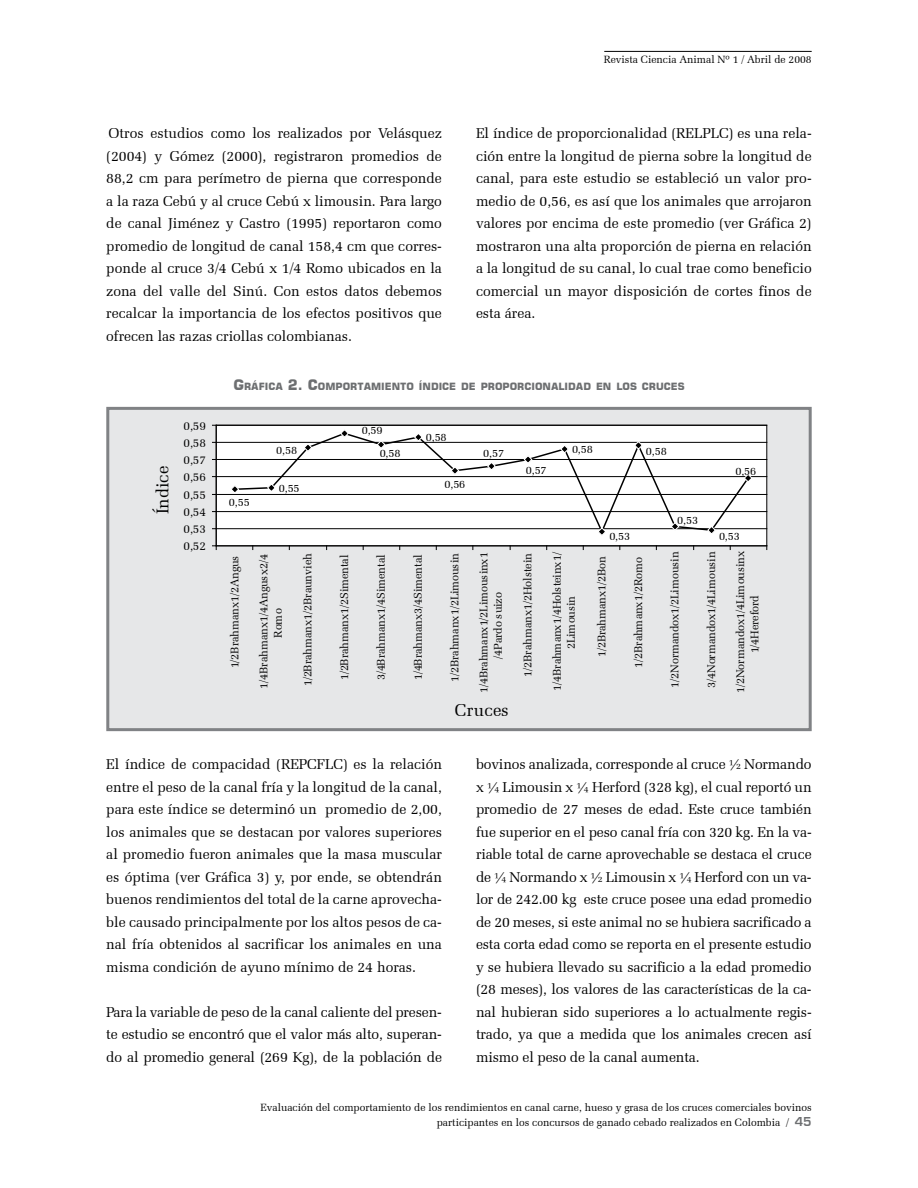
<style>
.page{position:relative;width:918px;height:1188px;background:#fff}
.page>*{position:absolute;margin:0;border:0;box-sizing:border-box;transform-origin:0 0}
.t1{font:17.1px "Zapf Elliptical 711 BT";color:#000}
.t2{font:14.25px/22.5px "Zapf Elliptical 711 BT";color:#000;text-align:justify}
.t3{font:11.85px "Zapf Elliptical 711 BT";letter-spacing:.005em;color:#000}
.t4{font:11.25px/14.2px "Zapf Elliptical 711 BT";letter-spacing:-.02em;color:#000;text-align:center}
.t5{font:11.1px "Zapf Elliptical 711 BT";letter-spacing:-.02em;color:#000}
.t6{font:10.5px/14.4px "Zapf Elliptical 711 BT";color:#000;text-align:right}
.t7{font:700 10.05px "Square 721 BT";color:#6d6f71}
.s1{font-size:14.25px}
.s2{font-family:"Square 721 Dm Normal";font-size:12px;color:#6d6f71}
</style>
<div class="page">
<hr style="left:604px;top:51px;width:208px;height:1px;background:#000">
<div style="left:106px;top:407px;width:706px;height:324px;background:#e6e7e8;border:3px solid #808285"></div>
<div style="left:216px;top:425px;width:551px;height:121px;background:#fff"></div>
<hr style="left:216px;top:528px;width:551px;height:1px;background:#000">
<hr style="left:216px;top:511px;width:551px;height:1px;background:#000">
<hr style="left:216px;top:494px;width:551px;height:1px;background:#000">
<hr style="left:216px;top:476px;width:551px;height:1px;background:#000">
<hr style="left:216px;top:459px;width:551px;height:1px;background:#000">
<hr style="left:216px;top:442px;width:551px;height:1px;background:#000">
<hr style="left:216px;top:425px;width:551px;height:1px;background:#000">
<hr style="left:216px;top:425px;width:1px;height:121px;background:#000">
<hr style="left:216px;top:545px;width:551px;height:1px;background:#000">
<svg style="left:212px;top:545px;width:5px;height:5px"></svg>
<svg style="left:230px;top:430px;width:523px;height:105px"></svg>
<p class="t6" style="left:604px;top:52px;width:209px">Revista Ciencia Animal Nº 1 / Abril de 2008</p>
<p class="t2" style="left:106px;top:122px;width:337px">Otros estudios como los realizados por Velásquez (2004) y Gómez (2000), registraron promedios de 88,2 cm para perímetro de pierna que corresponde a la raza Cebú y al cruce Cebú x limousin. Para largo de canal Jiménez y Castro (1995) reportaron como promedio de longitud de canal 158,4 cm que corres&shy;ponde al cruce 3/4 Cebú x 1/4 Romo ubicados en la zona del valle del Sinú. Con estos datos debemos recalcar la importancia de los efectos positivos que ofrecen las razas criollas colombianas.</p>
<p class="t2" style="left:476px;top:122px;width:337px">El índice de proporcionalidad (RELPLC) es una rela&shy;ción entre la longitud de pierna sobre la longitud de canal, para este estudio se estableció un valor pro&shy;medio de 0,56, es así que los animales que arrojaron valores por encima de este promedio (ver Gráfica 2) mostraron una alta proporción de pierna en relación a la longitud de su canal, lo cual trae como beneficio comercial un mayor disposición de cortes finos de esta área.</p>
<p class="t7" style="left:233px;top:380px;width:453px"><span class="s1">G</span>RÁFICA <span class="s1">2. C</span>OMPORTAMIENTO ÍNDICE DE PROPORCIONALIDAD EN LOS CRUCES</p>
<p class="t1" style="left:152px;top:514px;width:50px;rotate:-90deg">Índice</p>
<p class="t3" style="left:183px;top:419px;width:24px">0,59</p>
<p class="t3" style="left:183px;top:436px;width:24px">0,58</p>
<p class="t3" style="left:183px;top:453px;width:24px">0,57</p>
<p class="t3" style="left:183px;top:470px;width:24px">0,56</p>
<p class="t3" style="left:183px;top:488px;width:24px">0,55</p>
<p class="t3" style="left:183px;top:505px;width:24px">0,54</p>
<p class="t3" style="left:183px;top:522px;width:24px">0,53</p>
<p class="t3" style="left:183px;top:539px;width:24px">0,52</p>
<p class="t5" style="left:229px;top:496px;width:22px">0,55</p>
<p class="t5" style="left:276px;top:443px;width:22px">0,58</p>
<p class="t5" style="left:279px;top:481px;width:22px">0,55</p>
<p class="t5" style="left:362px;top:424px;width:22px">0,59</p>
<p class="t5" style="left:380px;top:446px;width:22px">0,58</p>
<p class="t5" style="left:426px;top:431px;width:22px">0,58</p>
<p class="t5" style="left:445px;top:477px;width:22px">0,56</p>
<p class="t5" style="left:483px;top:446px;width:22px">0,57</p>
<p class="t5" style="left:526px;top:463px;width:22px">0,57</p>
<p class="t5" style="left:572px;top:442px;width:22px">0,58</p>
<p class="t5" style="left:646px;top:445px;width:22px">0,58</p>
<p class="t5" style="left:609px;top:530px;width:22px">0,53</p>
<p class="t5" style="left:677px;top:514px;width:22px">0,53</p>
<p class="t5" style="left:735px;top:465px;width:22px">0,56</p>
<p class="t5" style="left:719px;top:530px;width:22px">0,53</p>
<p class="t4" style="left:227px;top:668px;width:114px;rotate:-90deg">1/2Brahmanx1/2Angus</p>
<p class="t4" style="left:257px;top:689px;width:136px;rotate:-90deg">1/4Brahmanx1/4Angusx2/4<br>Romo</p>
<p class="t4" style="left:301px;top:686px;width:134px;rotate:-90deg">1/2Brahmanx1/2Braunvieh</p>
<p class="t4" style="left:337px;top:680px;width:127px;rotate:-90deg">1/2Brahmanx1/2Simental</p>
<p class="t4" style="left:374px;top:680px;width:127px;rotate:-90deg">3/4Brahmanx1/4Simental</p>
<p class="t4" style="left:411px;top:680px;width:127px;rotate:-90deg">1/4Brahmanx3/4Simental</p>
<p class="t4" style="left:447px;top:682px;width:130px;rotate:-90deg">1/2Brahmanx1/2Limousin</p>
<p class="t4" style="left:477px;top:693px;width:142px;rotate:-90deg">1/4Brahmanx1/2Limousinx1 /4Pardo suizo</p>
<p class="t4" style="left:521px;top:677px;width:125px;rotate:-90deg">1/2Brahmanx1/2Holstein</p>
<p class="t4" style="left:550px;top:691px;width:140px;rotate:-90deg">1/4Brahmanx1/4Holsteinx1/<br>2Limousin</p>
<p class="t4" style="left:594px;top:657px;width:103px;rotate:-90deg">1/2Brahmanx1/2Bon</p>
<p class="t4" style="left:631px;top:668px;width:112px;rotate:-90deg">1/2Brahmanx1/2Romo</p>
<p class="t4" style="left:668px;top:688px;width:138px;rotate:-90deg">1/2Normandox1/2Limousin</p>
<p class="t4" style="left:704px;top:688px;width:138px;rotate:-90deg">3/4Normandox1/4Limousin</p>
<p class="t4" style="left:733px;top:693px;width:144px;rotate:-90deg">1/2Normandox1/4Limousinx<br>1/4Hereford</p>
<p class="t1" style="left:455px;top:700px;width:55px">Cruces</p>
<p class="t2" style="left:106px;top:753px;width:337px">El índice de compacidad (REPCFLC) es la relación entre el peso de la canal fría y la longitud de la canal, para este índice se determinó un promedio de 2,00, los animales que se destacan por valores superiores al promedio fueron animales que la masa muscular es óptima (ver Gráfica 3) y, por ende, se obtendrán buenos rendimientos del total de la carne aprovecha&shy;ble causado principalmente por los altos pesos de ca&shy;nal fría obtenidos al sacrificar los animales en una misma condición de ayuno mínimo de 24 horas.</p>
<p class="t2" style="left:106px;top:1000px;width:337px">Para la variable de peso de la canal caliente del presen&shy;te estudio se encontró que el valor más alto, superan&shy;do al promedio general (269 Kg), de la población de</p>
<p class="t2" style="left:476px;top:753px;width:337px">bovinos analizada, corresponde al cruce ½ Normando x ¼ Limousin x ¼ Herford (328 kg), el cual reportó un promedio de 27 meses de edad. Este cruce también fue superior en el peso canal fría con 320 kg. En la va&shy;riable total de carne aprovechable se destaca el cruce de ¼ Normando x ½ Limousin x ¼ Herford con un va&shy;lor de 242.00 kg este cruce posee una edad promedio de 20 meses, si este animal no se hubiera sacrificado a esta corta edad como se reporta en el presente estudio y se hubiera llevado su sacrificio a la edad promedio (28 meses), los valores de las características de la ca&shy;nal hubieran sido superiores a lo actualmente regis&shy;trado, ya que a medida que los animales crecen así mismo el peso de la canal aumenta.</p>
<p class="t6" style="left:261px;top:1100px;width:553px">Evaluación del comportamiento de los rendimientos en canal carne, hueso y grasa de los cruces comerciales bovinos participantes en los concursos de ganado cebado realizados en Colombia / <span class="s2">45</span></p>
</div>
